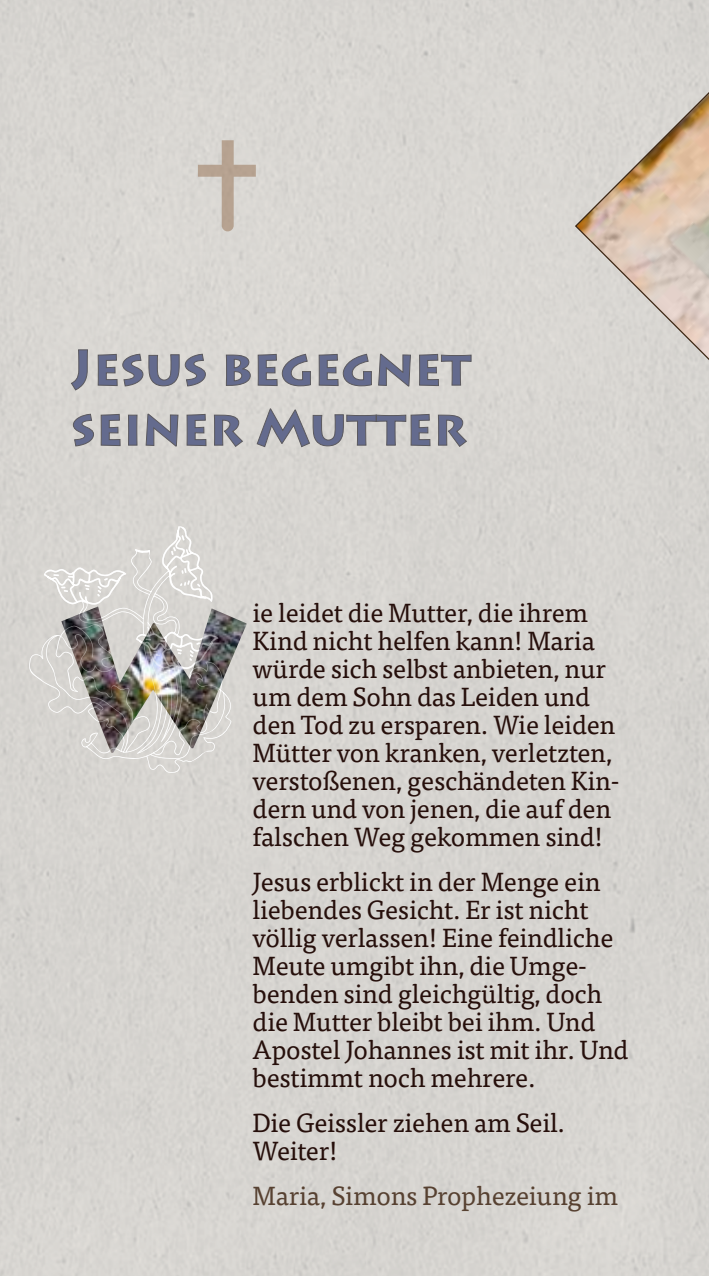
<style>
.page{position:relative;width:709px;height:1276px;background:#fff}
.page>*{position:absolute;margin:0;border:0;box-sizing:border-box;transform-origin:0 0}
.t1{font:250px "Floral Caps Nouveau";color:#fff}
.t2{font:700 50px/60px "Lithos Pro";color:#646b8e}
.t3{font:26.25px/28px "Tisa Pro";letter-spacing:-.01em;color:#260f0b}
.t4{font:26.25px "Tisa Pro";letter-spacing:-.01em;color:#574131}
</style>
<div class="page">
<svg style="left:198px;top:140px;width:58px;height:91px"></svg>
<svg style="left:574px;top:39px;width:135px;height:802px"></svg>
<img style="left:61px;top:606px;width:186px;height:147px">
<svg style="left:70px;top:348px;width:19px;height:43px"></svg>
<svg style="left:97px;top:353px;width:110px;height:34px"></svg>
<svg style="left:225px;top:354px;width:26px;height:33px"></svg>
<svg style="left:257px;top:353px;width:55px;height:34px"></svg>
<svg style="left:318px;top:353px;width:94px;height:34px"></svg>
<svg style="left:418px;top:353px;width:54px;height:34px"></svg>
<svg style="left:72px;top:413px;width:49px;height:34px"></svg>
<svg style="left:127px;top:414px;width:11px;height:32px"></svg>
<svg style="left:145px;top:413px;width:34px;height:34px"></svg>
<svg style="left:186px;top:413px;width:21px;height:34px"></svg>
<svg style="left:213px;top:414px;width:31px;height:33px"></svg>
<svg style="left:256px;top:408px;width:175px;height:40px"></svg>
<svg style="left:437px;top:414px;width:30px;height:33px"></svg>
<h2 class="t2" style="left:71px;top:338px;width:401px">Jesus begegnet seiner Mutter</h2>
<h1 class="t1" style="left:25px;top:526px;width:287px">„</h1>
<p class="t3" style="left:252px;top:597px;width:368px">ie leidet die Mutter, die ihrem<br>Kind nicht helfen kann! Maria würde sich selbst anbieten, nur um dem Sohn das Leiden und den Tod zu ersparen. Wie leiden<br>Mütter von kranken, verletzten, verstoßenen, geschändeten Kin&shy;dern und von jenen, die auf den falschen Weg gekommen sind!</p>
<p class="t3" style="left:252px;top:866px;width:377px">Jesus erblickt in der Menge ein liebendes Gesicht. Er ist nicht völlig verlassen! Eine feindliche<br>Meute umgibt ihn, die Umge&shy;benden sind gleichgültig, doch die Mutter bleibt bei ihm. Und<br>Apostel Johannes ist mit ihr. Und bestimmt noch mehrere.</p>
<p class="t3" style="left:252px;top:1107px;width:314px">Die Geissler ziehen am Seil.<br>Weiter!</p>
<p class="t4" style="left:252px;top:1176px;width:367px">Maria, Simons Prophezeiung im</p>
</div>
